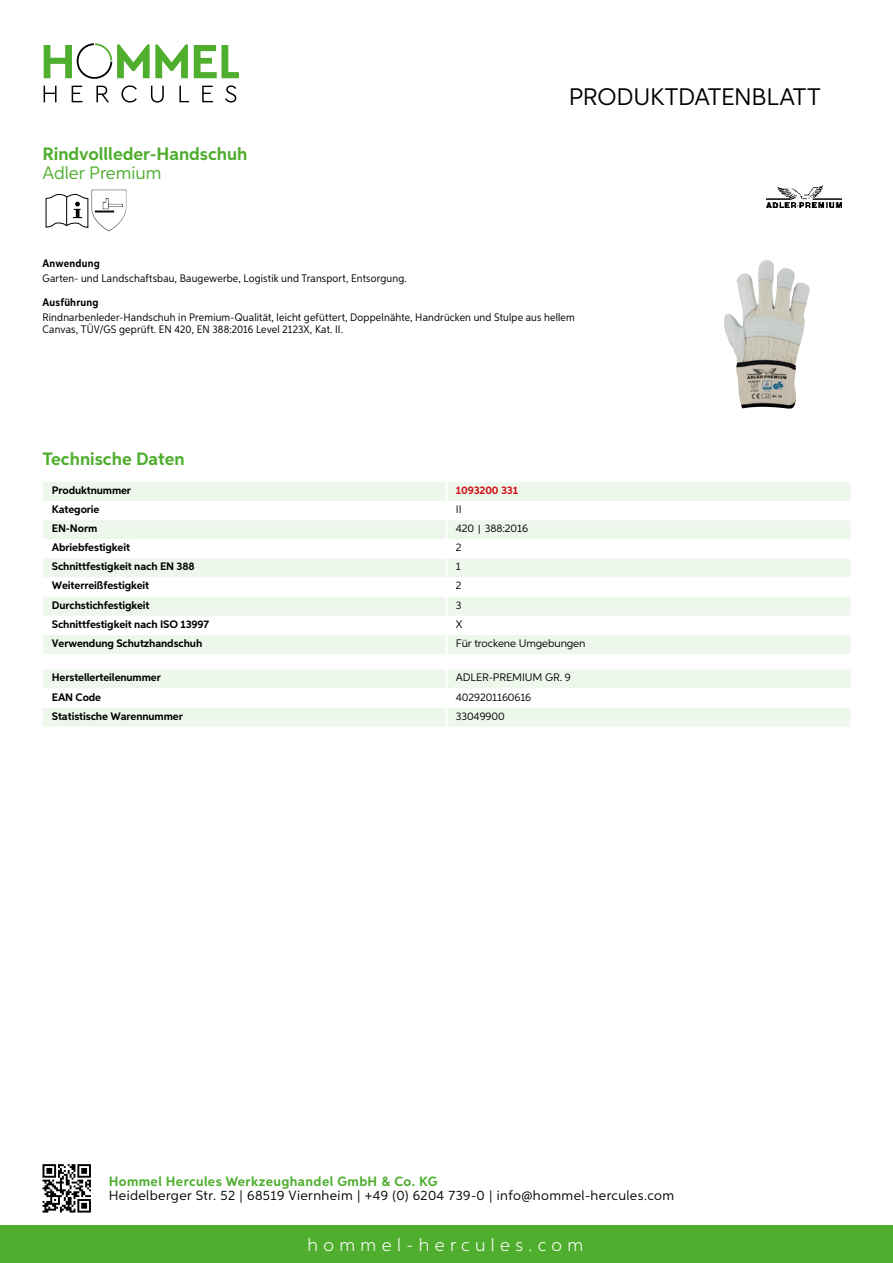
<style>
.page{position:relative;width:893px;height:1263px;background:#fff}
.page>*{position:absolute;margin:0;border:0;box-sizing:border-box;transform-origin:0 0}
.t1{font:24px "Aspira";letter-spacing:-.01em;color:#000}
.t2{font:700 18px "Aspira";color:#50ae2f}
.t3{font:300 18px "Aspira";letter-spacing:.3em;color:#fff}
.t4{font:18px "Aspira";color:#50ae2f}
.t5{font:13.5px "Aspira";letter-spacing:.03em;color:#000}
.t6{font:700 13.5px "Aspira";letter-spacing:.03em;color:#50ae2f}
.t7{font:10.95px/12px "Aspira Nar";letter-spacing:.015em;color:#000}
.t8{font:700 10.95px "Aspira";letter-spacing:-.01em;color:#000}
.t9{font:10.95px "Aspira";letter-spacing:-.01em;color:#000}
.t10{font:700 10.95px "Aspira Nar";letter-spacing:.02em;color:#000}
.t11{font:700 10.95px "Aspira";letter-spacing:-.01em;color:#cd1013}
.s1{font-family:"Wuerth Global";font-size:10.5px}
</style>
<div class="page">
<div style="left:0;top:1226px;width:893px;height:37px;background:#50ae2f"></div>
<svg style="left:43px;top:1164px;width:48px;height:48px"></svg>
<svg style="left:194px;top:45px;width:45px;height:33px"></svg>
<svg style="left:44px;top:43px;width:144px;height:36px"></svg>
<svg style="left:44px;top:86px;width:13px;height:16px"></svg>
<svg style="left:72px;top:86px;width:10px;height:16px"></svg>
<svg style="left:96px;top:86px;width:13px;height:16px"></svg>
<svg style="left:121px;top:85px;width:16px;height:18px"></svg>
<svg style="left:151px;top:86px;width:13px;height:17px"></svg>
<svg style="left:179px;top:86px;width:10px;height:16px"></svg>
<svg style="left:202px;top:86px;width:11px;height:16px"></svg>
<svg style="left:225px;top:85px;width:11px;height:18px"></svg>
<div style="left:43px;top:482px;width:807px;height:172px;background:#eef7eb"></div>
<svg style="left:43px;top:501px;width:807px;height:134px"></svg>
<hr style="left:445px;top:482px;width:3px;height:19px;background:#fff">
<hr style="left:445px;top:501px;width:3px;height:19px;background:#fff">
<hr style="left:445px;top:520px;width:3px;height:19px;background:#fff">
<hr style="left:445px;top:539px;width:3px;height:19px;background:#fff">
<hr style="left:445px;top:558px;width:3px;height:19px;background:#fff">
<hr style="left:445px;top:577px;width:3px;height:20px;background:#fff">
<hr style="left:445px;top:597px;width:3px;height:19px;background:#fff">
<hr style="left:445px;top:616px;width:3px;height:19px;background:#fff">
<hr style="left:445px;top:635px;width:3px;height:19px;background:#fff">
<svg style="left:43px;top:669px;width:807px;height:58px"></svg>
<hr style="left:445px;top:708px;width:3px;height:19px;background:#fff">
<svg style="left:46px;top:193px;width:42px;height:35px"></svg>
<img style="left:91px;top:189px;width:8px;height:35px">
<img style="left:724px;top:259px;width:86px;height:150px">
<img style="left:766px;top:185px;width:76px;height:22px">
<h2 class="t2" style="left:43px;top:142px;width:207px">Rindvollleder-Handschuh</h2>
<h2 class="t4" style="left:43px;top:162px;width:120px">Adler Premium</h2>
<h1 class="t1" style="left:569px;top:82px;width:253px">Produktdatenblatt</h1>
<p class="t10" style="left:43px;top:257px;width:59px">Anwendung</p>
<p class="t7" style="left:43px;top:273px;width:366px">Garten- und Landschaftsbau, Baugewerbe, Logistik und Transport, Entsorgung.</p>
<p class="t10" style="left:43px;top:295px;width:58px">Ausführung</p>
<p class="t7" style="left:43px;top:311px;width:534px">Rindnarbenleder-Handschuh in Premium-Qualität, leicht gefüttert, Doppelnähte, Handrücken und Stulpe aus hellem<br>Canvas, TÜV/GS geprüft. EN 420, EN 388:2016 Level 2123X, Kat. II.</p>
<h2 class="t2" style="left:43px;top:448px;width:144px">Technische Daten</h2>
<p class="t8" style="left:52px;top:483px;width:81px">Produktnummer</p>
<p class="t11" style="left:456px;top:483px;width:64px">1093200 331</p>
<p class="t8" style="left:52px;top:502px;width:49px">Kategorie</p>
<p class="t9" style="left:456px;top:502px;width:7px">II</p>
<p class="t8" style="left:52px;top:521px;width:47px">EN-Norm</p>
<p class="t9" style="left:456px;top:522px;width:74px">420 <span class="s1">|</span> 388:2016</p>
<p class="t8" style="left:52px;top:541px;width:80px">Abriebfestigkeit</p>
<p class="t9" style="left:456px;top:541px;width:7px">2</p>
<p class="t8" style="left:52px;top:560px;width:144px">Schnittfestigkeit nach EN 388</p>
<p class="t9" style="left:456px;top:560px;width:7px">1</p>
<p class="t8" style="left:52px;top:579px;width:99px">Weiterreißfestigkeit</p>
<p class="t9" style="left:456px;top:579px;width:7px">2</p>
<p class="t8" style="left:52px;top:598px;width:99px">Durchstichfestigkeit</p>
<p class="t9" style="left:456px;top:598px;width:7px">3</p>
<p class="t8" style="left:52px;top:617px;width:159px">Schnittfestigkeit nach ISO 13997</p>
<p class="t9" style="left:456px;top:617px;width:8px">X</p>
<p class="t8" style="left:52px;top:636px;width:152px">Verwendung Schutzhandschuh</p>
<p class="t9" style="left:456px;top:636px;width:131px">Für trockene U mgebungen</p>
<p class="t8" style="left:52px;top:671px;width:111px">Herstellerteilenummer</p>
<p class="t9" style="left:456px;top:671px;width:8px">ADLER</p>
<p class="t9" style="left:489px;top:671px;width:83px">-PREMIUM GR. 9</p>
<p class="t8" style="left:52px;top:690px;width:51px">EAN Code</p>
<p class="t9" style="left:456px;top:690px;width:77px">4029201160616</p>
<p class="t8" style="left:52px;top:709px;width:132px">Statistische Warennummer</p>
<p class="t9" style="left:456px;top:709px;width:50px">33049900</p>
<p class="t6" style="left:109px;top:1172px;width:330px">Hommel Hercules Werkzeughandel GmbH &amp; Co. KG</p>
<p class="t5" style="left:109px;top:1187px;width:567px">Heidelberger Str. 52 | 68519 Viernheim | +49 (0) 6204 739-0 | info@hommel-hercules.com</p>
<h2 class="t3" style="left:307px;top:1234px;width:277px">hommel-hercules.com</h2>
</div>
